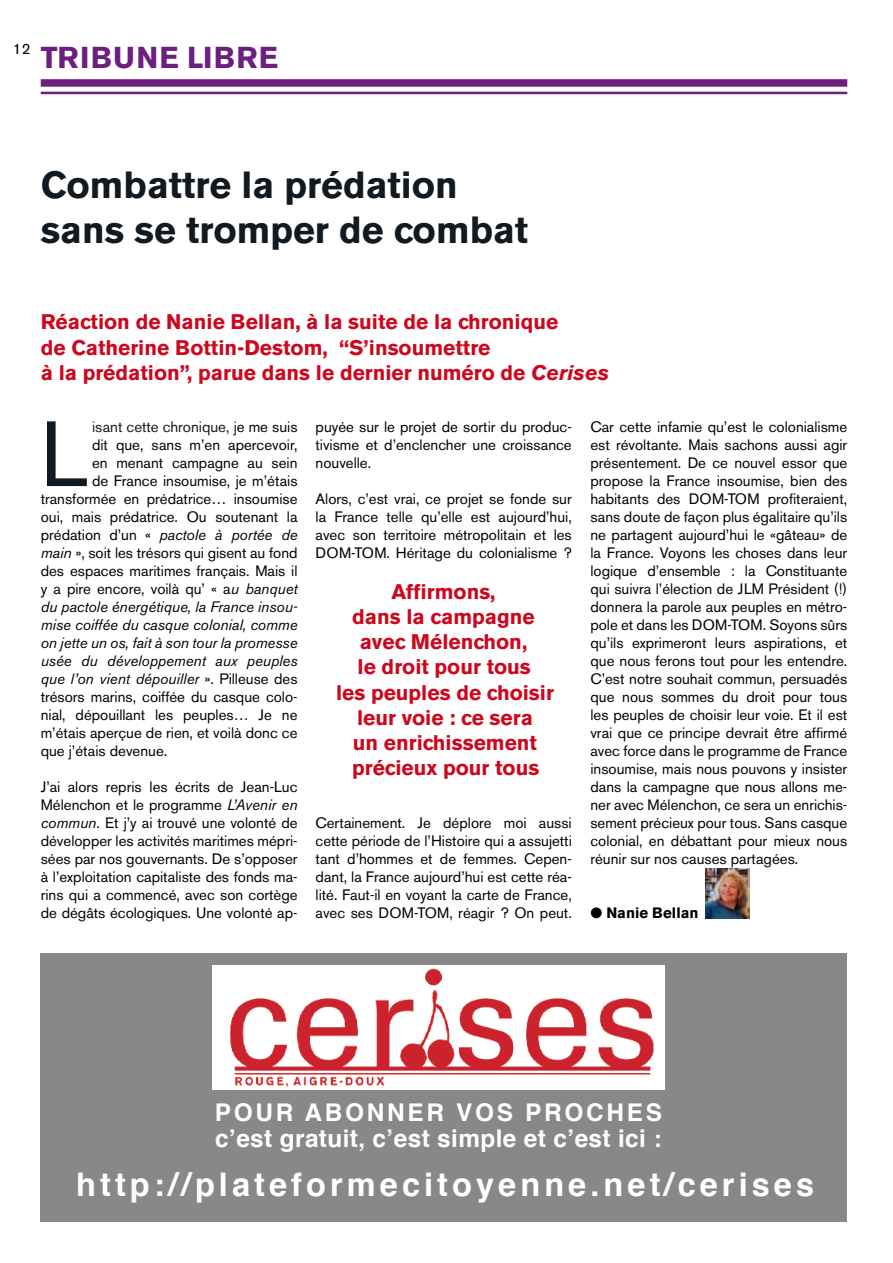
<style>
.page{position:relative;width:893px;height:1263px;background:#fff}
.page>*{position:absolute;margin:0;border:0;box-sizing:border-box;transform-origin:0 0}
.t1{font:91.5px "Akzidenz Grotesk BE";color:#111921}
.t2{font:700 37.5px/45px "Akzidenz Grotesk BE";color:#111921}
.t3{font:700 32.55px "Helvetica";letter-spacing:.125em;color:#fff}
.t4{font:700 30px "Akzidenz Grotesk BE";letter-spacing:.04em;color:#6d1f80}
.t5{font:700 24.45px/25.8px "Helvetica";letter-spacing:.015em;color:#fff}
.t6{font:700 21px/25.2px "Akzidenz Grotesk BE";color:#cd071e}
.t7{font:15px/18px "Akzidenz Grotesk BE";color:#000;text-align:justify}
.t8{font:italic 15px "Akzidenz Grotesk BE";color:#000}
.t9{font:15px "Akzidenz Grotesk BE";color:#111921}
.t10{font:700 15px "Akzidenz Grotesk BE";color:#000}
.s1{font-style:italic}
.s2{color:#000}
.s3{font-style:normal}
</style>
<div class="page">
<div style="left:41px;top:79px;width:806px;height:8px;background:#6d1f80"></div>
<hr style="left:41px;top:92px;width:806px;height:2px;background:#6d1f80">
<div style="left:40px;top:953px;width:807px;height:268px;background:#888"></div>
<div style="left:213px;top:966px;width:452px;height:124px;background:#fff"></div>
<img style="left:229px;top:968px;width:425px;height:118px">
<img style="left:706px;top:869px;width:44px;height:49px">
<p class="t7" style="left:13px;top:40px;width:19px">12</p>
<h3 class="t4" style="left:41px;top:40px;width:239px">TRIBUNE LIBRE</h3>
<h2 class="t2" style="left:41px;top:163px;width:489px">Combattre la prédation sans se tromper de combat</h2>
<h3 class="t6" style="left:41px;top:310px;width:570px">Réaction de Nanie Bellan, à la suite de la chronique<br>de Catherine Bottin-Destom, “S’insoumettre<br>à la prédation”, parue dans le dernier numéro de <span class="s1">Cerises</span></h3>
<h1 class="t1" style="left:41px;top:400px;width:49px">L</h1>
<p class="t9" style="left:92px;top:418px;width:207px">isant cette chronique, j<span class="s2">e me suis</span></p>
<p class="t7" style="left:92px;top:436px;width:207px">dit que, sans m’en apercevoir,</p>
<p class="t7" style="left:92px;top:454px;width:207px">en menant campagne au sein</p>
<p class="t7" style="left:92px;top:472px;width:207px">de France insoumise, je m’étais</p>
<p class="t7" style="left:41px;top:490px;width:258px">transformée en prédatrice… insoumise</p>
<p class="t7" style="left:41px;top:508px;width:258px">oui, mais prédatrice. Ou soutenant la</p>
<p class="t8" style="left:41px;top:526px;width:258px"><span class="s3">prédation d’un «</span> pactole à portée de</p>
<p class="t7" style="left:41px;top:544px;width:258px"><span class="s1">main</span> », soit les trésors qui gisent au fond</p>
<p class="t7" style="left:41px;top:562px;width:258px">des espaces maritimes français. Mais il</p>
<p class="t7" style="left:41px;top:580px;width:258px">y a pire encore, voilà qu’ « a<span class="s1">u banquet</span></p>
<p class="t8" style="left:41px;top:598px;width:258px">du pactole énergétique, la France insou-</p>
<p class="t8" style="left:41px;top:616px;width:258px">mise coiffée du casque colonial, comme</p>
<p class="t8" style="left:41px;top:634px;width:258px">on jette un os, fait à son tour la promesse</p>
<p class="t8" style="left:41px;top:652px;width:258px">usée du développement aux peuples</p>
<p class="t8" style="left:41px;top:670px;width:258px">que l’on vient dépouiller <span class="s3">». Pilleuse des</span></p>
<p class="t7" style="left:41px;top:688px;width:258px">trésors marins, coiffée du casque colo-</p>
<p class="t7" style="left:41px;top:706px;width:258px">nial, dépouillant les peuples… Je ne</p>
<p class="t7" style="left:41px;top:724px;width:258px">m’étais aperçue de rien, et voilà donc ce</p>
<p class="t7" style="left:41px;top:742px;width:128px">que j’étais devenue.</p>
<p class="t7" style="left:41px;top:778px;width:258px">J’ai alors repris les écrits de Jean-Luc Mélenchon et le programme <span class="s1">L’Avenir en commun</span>. Et j’y ai trouvé une volonté de développer les activités maritimes mépri&shy;sées par nos gouvernants. De s’opposer à l’exploitation capitaliste des fonds ma&shy;rins qui a commencé, avec son cortège de dégâts écologiques. Une volonté ap-</p>
<p class="t7" style="left:316px;top:418px;width:258px">puyée sur le projet de sortir du produc&shy;tivisme et d’enclencher une croissance nouvelle.</p>
<p class="t7" style="left:316px;top:490px;width:258px">Alors, c’est vrai, ce projet se fonde sur la France telle qu’elle est aujourd’hui, avec son territoire métropolitain et les DOM-TOM. Héritage du colonialisme ?</p>
<h3 class="t6" style="left:336px;top:579px;width:219px;text-align:center">Affirmons,<br>dans la campagne avec Mélenchon,<br>le droit pour tous<br>les peuples de choisir leur voie : ce sera<br>un enrichissement précieux pour tous</h3>
<p class="t7" style="left:316px;top:814px;width:258px">Certainement. Je déplore moi aussi cette période de l’Histoire qui a assujetti tant d’hommes et de femmes. Cepen&shy;dant, la France aujourd’hui est cette réa&shy;lité. Faut-il en voyant la carte de France, avec ses DOM-TOM, réagir ? On peut.</p>
<p class="t7" style="left:590px;top:418px;width:258px">Car cette infamie qu’est le colonialisme est révoltante. Mais sachons aussi agir présentement. De ce nouvel essor que propose la France insoumise, bien des habitants des DOM-TOM profiteraient, sans doute de façon plus égalitaire qu’ils ne partagent aujourd’hui le «gâteau» de la France. Voyons les choses dans leur logique d’ensemble : la Constituante qui suivra l’élection de JLM Président (!) donnera la parole aux peuples en métro&shy;pole et dans les DOM-TOM. Soyons sûrs qu’ils exprimeront leurs aspirations, et que nous ferons tout pour les entendre.<br>C’est notre souhait commun, persuadés que nous sommes du droit pour tous les peuples de choisir leur voie. Et il est vrai que ce principe devrait être affirmé avec force dans le programme de France insoumise, mais nous pouvons y insister dans la campagne que nous allons me&shy;ner avec Mélenchon, ce sera un enrichis&shy;sement précieux pour tous. Sans casque colonial, en débattant pour mieux nous réunir sur nos causes partagées.</p>
<p class="t10" style="left:590px;top:904px;width:110px">● Nanie Bellan</p>
<h3 class="t5" style="left:215px;top:1099px;width:449px">POUR ABONNER VOS PROCHES cʼest gratuit, cʼest simple et cʼest ici :</h3>
<h3 class="t3" style="left:76px;top:1158px;width:739px">http://plateformecitoyenne.net/cerises</h3>
</div>
